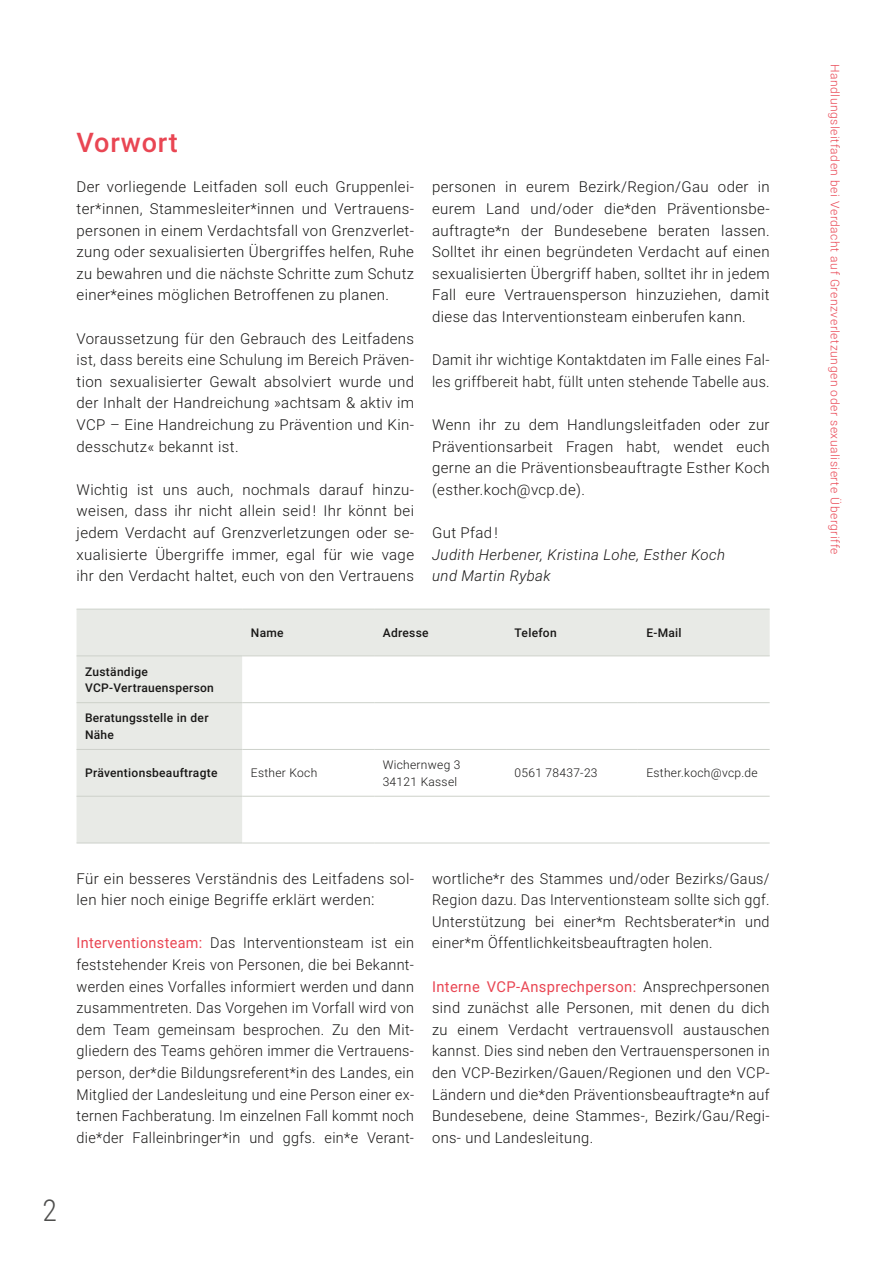
<style>
.page{position:relative;width:893px;height:1263px;background:#fff}
.page>*{position:absolute;margin:0;border:0;box-sizing:border-box;transform-origin:0 0}
.t1{font:300 30px "Roboto Condensed";color:#4e4e4d}
._2_orange{font:500 27px "Roboto";letter-spacing:.03em;color:#e94653}
._7_Text_plus1_1{font:300 15px/21.6px "Roboto";letter-spacing:.025em;color:#181716;text-align:justify}
._7_Text_plus1_1-2{font:300 15px/21.6px "Roboto";letter-spacing:.025em;color:#181716;text-align:justify;scale:.96 1}
._5_Text{font:300 15px/21.6px "Roboto";letter-spacing:.025em;color:#181716;text-align:justify}
._5_Text-2{font:italic 300 15px "Roboto";letter-spacing:.025em;color:#181716}
.Tabelle_Kategorie{font:500 12px/16.5px "Roboto";letter-spacing:.025em;color:#181716}
.t2{font:300 12px "Roboto";letter-spacing:.05em;color:#e94653}
.Tabellen_Inhalt{font:300 12px "Roboto";letter-spacing:.025em;color:#181716}
.s1{font-size:16.5px}
.s2{font-weight:400;color:#e94653}
</style>
<div class="page">
<div style="left:77px;top:610px;width:693px;height:233px;background:#e8eae6"></div>
<svg style="left:242px;top:656px;width:528px;height:187px"></svg>
<hr style="left:77px;top:702px;width:165px;height:1px;background:#cdd1ca">
<hr style="left:242px;top:702px;width:132px;height:1px;background:#cdd1ca">
<hr style="left:374px;top:702px;width:132px;height:1px;background:#cdd1ca">
<hr style="left:506px;top:702px;width:132px;height:1px;background:#cdd1ca">
<hr style="left:638px;top:702px;width:132px;height:1px;background:#cdd1ca">
<hr style="left:77px;top:749px;width:165px;height:1px;background:#cdd1ca">
<hr style="left:242px;top:749px;width:132px;height:1px;background:#cdd1ca">
<hr style="left:374px;top:749px;width:132px;height:1px;background:#cdd1ca">
<hr style="left:506px;top:749px;width:132px;height:1px;background:#cdd1ca">
<hr style="left:638px;top:749px;width:132px;height:1px;background:#cdd1ca">
<hr style="left:77px;top:796px;width:165px;height:1px;background:#cdd1ca">
<hr style="left:242px;top:796px;width:132px;height:1px;background:#cdd1ca">
<hr style="left:374px;top:796px;width:132px;height:1px;background:#cdd1ca">
<hr style="left:506px;top:796px;width:132px;height:1px;background:#cdd1ca">
<hr style="left:638px;top:796px;width:132px;height:1px;background:#cdd1ca">
<hr style="left:77px;top:843px;width:165px;height:1px;background:#cdd1ca">
<hr style="left:77px;top:609px;width:165px;height:1px;background:#cdd1ca">
<hr style="left:242px;top:609px;width:132px;height:1px;background:#cdd1ca">
<hr style="left:374px;top:609px;width:132px;height:1px;background:#cdd1ca">
<hr style="left:506px;top:609px;width:132px;height:1px;background:#cdd1ca">
<hr style="left:638px;top:609px;width:132px;height:1px;background:#cdd1ca">
<hr style="left:77px;top:655px;width:165px;height:1px;background:#cdd1ca">
<hr style="left:242px;top:655px;width:132px;height:1px;background:#cdd1ca">
<hr style="left:374px;top:655px;width:132px;height:1px;background:#cdd1ca">
<hr style="left:506px;top:655px;width:132px;height:1px;background:#cdd1ca">
<hr style="left:638px;top:655px;width:132px;height:1px;background:#cdd1ca">
<hr style="left:242px;top:843px;width:132px;height:1px;background:#cdd1ca">
<hr style="left:374px;top:843px;width:132px;height:1px;background:#cdd1ca">
<hr style="left:506px;top:843px;width:132px;height:1px;background:#cdd1ca">
<hr style="left:638px;top:843px;width:132px;height:1px;background:#cdd1ca">
<p class="_2_orange" style="left:77px;top:124px;width:103px">Vorwort</p>
<p class="_5_Text" style="left:77px;top:176px;width:339px">Der vorliegende Leitfaden soll euch Gruppenlei&shy;ter*innen, Stammesleiter*innen und Vertrauens&shy;personen in einem Verdachtsfall von Grenzverlet&shy;zung oder sexualisierten Übergriffes helfen, Ruhe zu bewahren und die nächste Schritte zum Schutz einer*eines möglichen Betroffenen zu planen.</p>
<p class="_7_Text_plus1_1" style="left:77px;top:327px;width:339px">Voraussetzung für den Gebrauch des Leitfadens ist, dass bereits eine Schulung im Bereich Präven&shy;tion sexualisierter Gewalt absolviert wurde und der Inhalt der Handreichung »achtsam &amp; aktiv im VCP – Eine Handreichung zu Prävention und Kin&shy;desschutz« bekannt ist.</p>
<p class="_7_Text_plus1_1" style="left:77px;top:478px;width:339px">Wichtig ist uns auch, nochmals darauf hinzu&shy;weisen, dass ihr nicht allein seid ! Ihr könnt bei jedem Verdacht auf Grenzverletzungen oder se&shy;xualisierte Übergriffe immer, egal für wie vage ihr den Verdacht haltet, euch von den Vertrauens</p>
<p class="_7_Text_plus1_1" style="left:432px;top:176px;width:339px">personen in eurem Bezirk/Region/Gau oder in eurem Land und/oder die*den Präventionsbe&shy;auftragte*n der Bundesebene beraten lassen.<br>Solltet ihr einen begründeten Verdacht auf einen sexualisierten Übergriff haben, solltet ihr in jedem Fall eure Vertrauensperson hinzuziehen, damit diese das Interventionsteam einberufen kann.</p>
<p class="_7_Text_plus1_1" style="left:432px;top:348px;width:339px">Damit ihr wichtige Kontaktdaten im Falle eines Fal&shy;les griffbereit habt, füllt unten stehende Tabelle aus.</p>
<p class="_7_Text_plus1_1" style="left:432px;top:413px;width:339px">Wenn ihr zu dem Handlungsleitfaden oder zur Präventionsarbeit Fragen habt, wendet euch gerne an die Präventionsbeauftragte Esther Koch (esther.koch@vcp.de).</p>
<p class="_7_Text_plus1_1" style="left:432px;top:521px;width:67px">Gut Pfad !</p>
<p class="_5_Text-2" style="left:432px;top:544px;width:294px">Judith Herbener, Kristina Lohe, Esther Koch</p>
<p class="_5_Text-2" style="left:432px;top:565px;width:120px">und Martin Rybak</p>
<p class="Tabelle_Kategorie" style="left:251px;top:624px;width:34px">Name</p>
<p class="Tabelle_Kategorie" style="left:383px;top:624px;width:47px">Adresse</p>
<p class="Tabelle_Kategorie" style="left:514px;top:624px;width:44px">Telefon</p>
<p class="Tabelle_Kategorie" style="left:646px;top:624px;width:37px">E-Mail</p>
<p class="Tabelle_Kategorie" style="left:85px;top:662px;width:130px">Zuständige<br>VCP-Vertrauensperson</p>
<p class="Tabelle_Kategorie" style="left:85px;top:709px;width:125px">Beratungsstelle in der<br>Nähe</p>
<p class="Tabelle_Kategorie" style="left:85px;top:764px;width:134px">Präventionsbeauftragte</p>
<p class="Tabellen_Inhalt" style="left:251px;top:765px;width:68px">Esther Koch</p>
<p class="Tabellen_Inhalt" style="left:383px;top:756px;width:79px">Wichernweg 3</p>
<p class="Tabellen_Inhalt" style="left:383px;top:773px;width:76px">34121 Kassel</p>
<p class="Tabellen_Inhalt" style="left:514px;top:765px;width:85px">0561 78437-23</p>
<p class="Tabellen_Inhalt" style="left:646px;top:765px;width:113px">Esther.koch@vcp.de</p>
<p class="_7_Text_plus1_1" style="left:77px;top:867px;width:339px">Für ein besseres Verständnis des Leitfadens sol&shy;len hier noch einige Begriffe erklärt werden<span class="s1">:</span></p>
<p class="_7_Text_plus1_1-2" style="left:77px;top:932px;width:353px"><span class="s2">Interventionsteam:</span> Das Interventionsteam ist ein feststehender Kreis von Personen, die bei Bekannt&shy;werden eines Vorfalles informiert werden und dann zusammentreten. Das Vorgehen im Vorfall wird von dem Team gemeinsam besprochen. Zu den Mit&shy;gliedern des Teams gehören immer die Vertrauens&shy;person, der*die Bildungsreferent*in des Landes, ein Mitglied der Landesleitung und eine Person einer ex&shy;ternen Fachberatung. Im einzelnen Fall kommt noch die*der Falleinbringer*in und ggfs. ein*e Verant-</p>
<p class="_7_Text_plus1_1-2" style="left:432px;top:867px;width:353px">wortliche*r des Stammes und/oder Bezirks/Gaus/ Region dazu. Das Interventionsteam sollte sich ggf.<br>Unterstützung bei einer*m Rechtsberater*in und einer*m Öffentlichkeitsbeauftragten holen.</p>
<p class="_7_Text_plus1_1" style="left:432px;top:975px;width:339px"><span class="s2">Interne VCP-Ansprechperson:</span> Ansprechpersonen sind zunächst alle Personen, mit denen du dich zu einem Verdacht vertrauensvoll austauschen kannst. Dies sind neben den Vertrauenspersonen in den VCP-Bezirken/Gauen/Regionen und den VCP-Ländern und die*den Präventionsbeauftragte*n auf Bundesebene, deine Stammes-, Bezirk/Gau/Regi&shy;ons- und Landesleitung.</p>
<h1 class="t1" style="left:43px;top:1189px;width:16px">2</h1>
<p class="t2" style="left:843px;top:64px;width:492px;rotate:90deg">Handlungsleitfaden bei Verdacht auf Grenzverletzungen oder sexualisierte Übergriffe</p>
</div>
